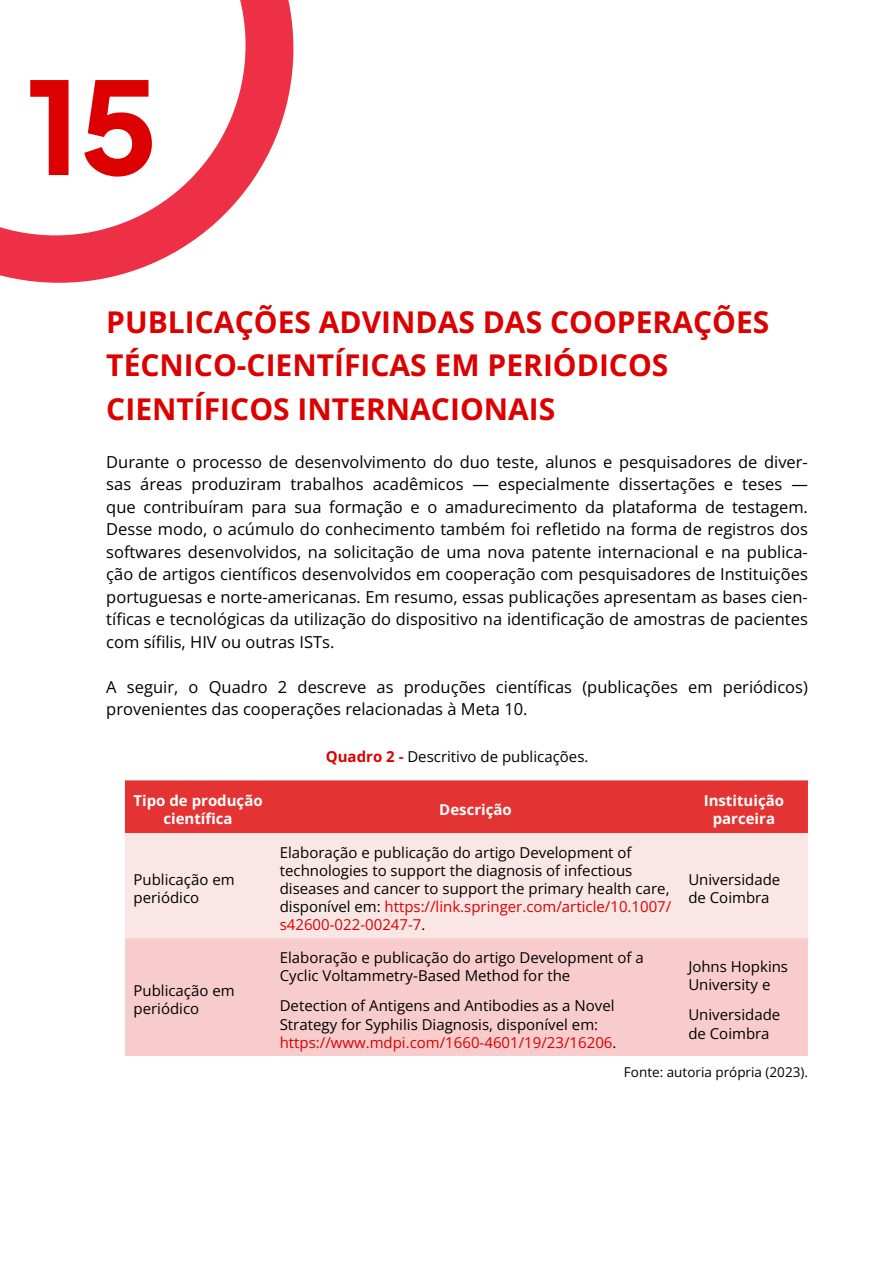
<style>
.page{position:relative;width:893px;height:1263px;background:#fff}
.page>*{position:absolute;margin:0;border:0;box-sizing:border-box;transform-origin:0 0}
.t1{font:800 127.5px "Plus Jakarta Sans";color:#dc0000}
.t2{font:700 30px/43.5px "Open Sans";color:#dc0000}
.t3{font:16.5px/22.5px "Open Sans";color:#000;text-align:justify}
.t4{font:15px/18px "Open Sans";color:#000}
.t5{font:700 15px/18px "Open Sans";color:#fff;text-align:center}
.t6{font:13.5px "Open Sans";color:#000}
.s1{font-weight:700;color:#dc0000}
.s2{color:#dc0000}
</style>
<div class="page">
<svg style="left:0;top:0;width:293px;height:283px;fill:#ee3046"></svg>
<svg style="left:0;top:0;width:246px;height:235px"></svg>
<div style="left:125px;top:780px;width:683px;height:53px;background:#e33333"></div>
<div style="left:125px;top:833px;width:683px;height:105px;background:#fbe6e6"></div>
<div style="left:125px;top:938px;width:683px;height:118px;background:#f8cccc"></div>
<h1 class="t1" style="left:27px;top:10px;width:132px">15</h1>
<h2 class="t2" style="left:106px;top:299px;width:664px">PUBLICAÇÕES ADVINDAS DAS COOPERAÇÕES<br>TÉCNICO-CIENTÍFICAS EM PERIÓDICOS<br>CIENTÍFICOS INTERNACIONAIS</h2>
<p class="t3" style="left:106px;top:450px;width:703px">Durante o processo de desenvolvimento do duo teste, alunos e pesquisadores de diver&shy;sas áreas produziram trabalhos acadêmicos — especialmente dissertações e teses — que contribuíram para sua formação e o amadurecimento da plataforma de testagem.<br>Desse modo, o acúmulo do conhecimento também foi refletido na forma de registros dos softwares desenvolvidos, na solicitação de uma nova patente internacional e na publica&shy;ção de artigos científicos desenvolvidos em cooperação com pesquisadores de Instituições portuguesas e norte-americanas. Em resumo, essas publicações apresentam as bases cien&shy;tíficas e tecnológicas da utilização do dispositivo na identificação de amostras de pacientes com sífilis, HIV ou outras ISTs.</p>
<p class="t3" style="left:106px;top:675px;width:703px">A seguir, o Quadro 2 descreve as produções científicas (publicações em periódicos) provenientes das cooperações relacionadas à Meta 10.</p>
<p class="t4" style="left:326px;top:747px;width:264px"><span class="s1">Quadro 2 -</span> Descritivo de publicações.</p>
<p class="t5" style="left:133px;top:791px;width:131px">Tipo de produção científica</p>
<p class="t5" style="left:439px;top:800px;width:74px">Descrição</p>
<p class="t5" style="left:704px;top:791px;width:82px">Instituição parceira</p>
<p class="t4" style="left:133px;top:870px;width:103px">Publicação em periódico</p>
<p class="t4" style="left:133px;top:981px;width:103px">Publicação em periódico</p>
<p class="t4" style="left:280px;top:843px;width:393px">Elaboração e publicação do artigo Development of technologies to support the diagnosis of infectious diseases and cancer to support the primary health care, disponível em: <span class="s2">https://link.springer.com/article/10.1007/ s42600-022-00247-7</span>.</p>
<p class="t4" style="left:688px;top:870px;width:94px">Universidade de Coimbra</p>
<p class="t4" style="left:280px;top:948px;width:366px">Elaboração e publicação do artigo Development of a<br>Cyclic Voltammetry-Based Method for the</p>
<p class="t4" style="left:280px;top:997px;width:338px">Detection of Antigens and Antibodies as a Novel<br>Strategy for Syphilis Diagnosis, disponível em: <span class="s2">https://www.mdpi.com/1660-4601/19/23/16206</span>.</p>
<p class="t4" style="left:688px;top:957px;width:101px">Johns Hopkins<br>University e</p>
<p class="t4" style="left:688px;top:1006px;width:94px">Universidade de Coimbra</p>
<p class="t6" style="left:624px;top:1062px;width:185px">Fonte: autoria própria (2023).</p>
</div>
